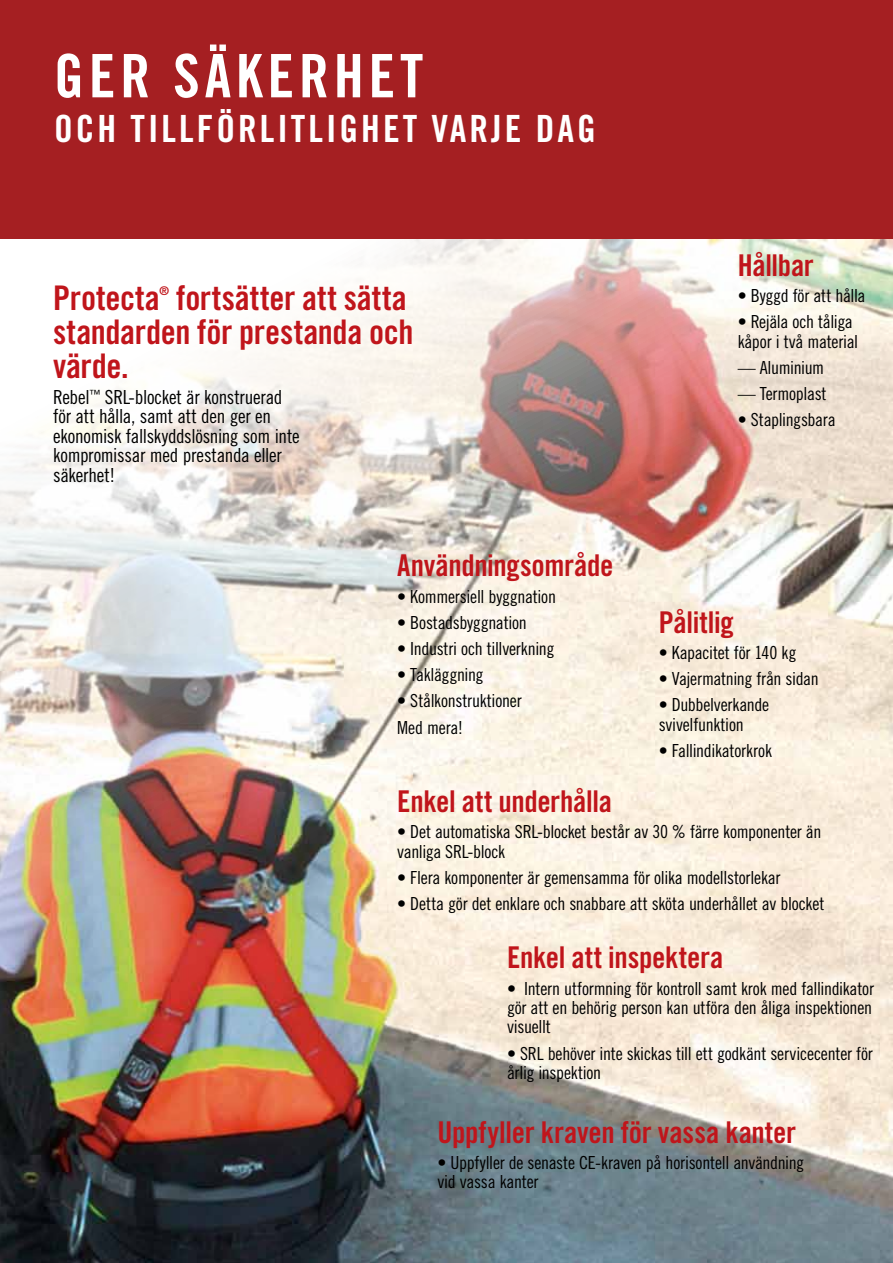
<style>
.page{position:relative;width:893px;height:1263px;background:#fff}
.page>*{position:absolute;margin:0;border:0;box-sizing:border-box;transform-origin:0 0}
.t1{font:60px "Trade Gothic LT Std Bd Cn 20";letter-spacing:.08em;color:#fff}
.t2{font:37.5px "Trade Gothic LT Std Bd Cn 20";letter-spacing:.08em;color:#fff}
.t3{font:33.9px/33.9px "Trade Gothic LT Std Bd Cn 20";letter-spacing:-.005em;color:#c0151b}
.t4{font:30px "Trade Gothic LT Std Bd Cn 20";letter-spacing:-.01em;color:#c0151b}
.t5{font:19.35px/19.4px "Trade Gothic LT Std Cn 18";letter-spacing:-.015em;color:#000}
.t6{font:18px/19.4px "Trade Gothic LT Std Cn 18";letter-spacing:-.015em;color:#000}
.t7{font:12px "Trade Gothic LT Std Bd Cn 20";color:#c0151b}
</style>
<div class="page">
<img style="left:0;top:239px;width:893px;height:1024px">
<div style="left:0;top:0;width:893px;height:239px;background:#a51f22"></div>
<h1 class="t1" style="left:54px;top:39px;width:371px">GER SÄKERHET</h1>
<h2 class="t2" style="left:54px;top:106px;width:543px">OCH TILLFÖRLITLIGHET VARJE DAG</h2>
<h3 class="t3" style="left:53px;top:281px;width:362px;text-indent:123px">fortsätter att sätta standarden för prestanda och värde.</h3>
<p class="t5" style="left:53px;top:387px;width:248px">Rebel<sup>™</sup> SRL-blocket är konstruerad för att hålla, samt att den ger en ekonomisk fallskyddslösning som inte kompromissar med prestanda eller säkerhet!</p>
<h3 class="t3" style="left:53px;top:281px;width:108px">Protecta</h3>
<p class="t7" style="left:159px;top:284px;width:11px">®</p>
<h3 class="t4" style="left:397px;top:547px;width:218px">Användningsområde</h3>
<p class="t6" style="left:397px;top:586px;width:160px">• Kommersiell byggnation</p>
<p class="t6" style="left:397px;top:612px;width:131px">• Bostadsbyggnation</p>
<p class="t6" style="left:397px;top:639px;width:159px">• Industri och tillverkning</p>
<p class="t6" style="left:397px;top:665px;width:88px">• Takläggning</p>
<p class="t6" style="left:397px;top:688px;width:126px;line-height:26.1px">• Stålkonstruktioner<br>Med mera!</p>
<h3 class="t4" style="left:738px;top:247px;width:78px">Hållbar</h3>
<p class="t6" style="left:738px;top:286px;width:129px">• Byggd för att hålla</p>
<p class="t6" style="left:738px;top:312px;width:122px">• Rejäla och tåliga kåpor i två material</p>
<p class="t6" style="left:738px;top:358px;width:88px">— Aluminium</p>
<p class="t6" style="left:738px;top:384px;width:90px">— Termoplast</p>
<p class="t6" style="left:738px;top:410px;width:99px">• Staplingsbara</p>
<h3 class="t4" style="left:659px;top:604px;width:76px">Pålitlig</h3>
<p class="t6" style="left:659px;top:643px;width:139px">• Kapacitet för 140 kg</p>
<p class="t6" style="left:659px;top:669px;width:162px">• Vajermatning från sidan</p>
<p class="t6" style="left:659px;top:695px;width:112px">• Dubbelverkande svivelfunktion</p>
<p class="t6" style="left:659px;top:740px;width:115px">• Fallindikatorkrok</p>
<h3 class="t4" style="left:397px;top:783px;width:216px">Enkel att underhålla</h3>
<p class="t6" style="left:397px;top:822px;width:426px">• Det automatiska SRL-blocket består av 30 % färre komponenter än vanliga SRL-block</p>
<p class="t6" style="left:397px;top:868px;width:385px">• Flera komponenter är gemensamma för olika modellstorlekar</p>
<p class="t6" style="left:397px;top:894px;width:429px">• Detta gör det enklare och snabbare att sköta underhållet av blocket</p>
<h3 class="t4" style="left:507px;top:939px;width:218px">Enkel att inspektera</h3>
<p class="t6" style="left:507px;top:978px;width:368px;text-align:justify">• Intern utformning för kontroll samt krok med fallindikator gör att en behörig person kan utföra den åliga inspektionen visuellt</p>
<p class="t6" style="left:507px;top:1043px;width:367px">• SRL behöver inte skickas till ett godkänt servicecenter för årlig inspektion</p>
<h3 class="t4" style="left:437px;top:1114px;width:360px">Uppfyller kraven för vassa kanter</h3>
<p class="t6" style="left:437px;top:1153px;width:368px">• Uppfyller de senaste CE-kraven på horisontell användning vid vassa kanter</p>
</div>
